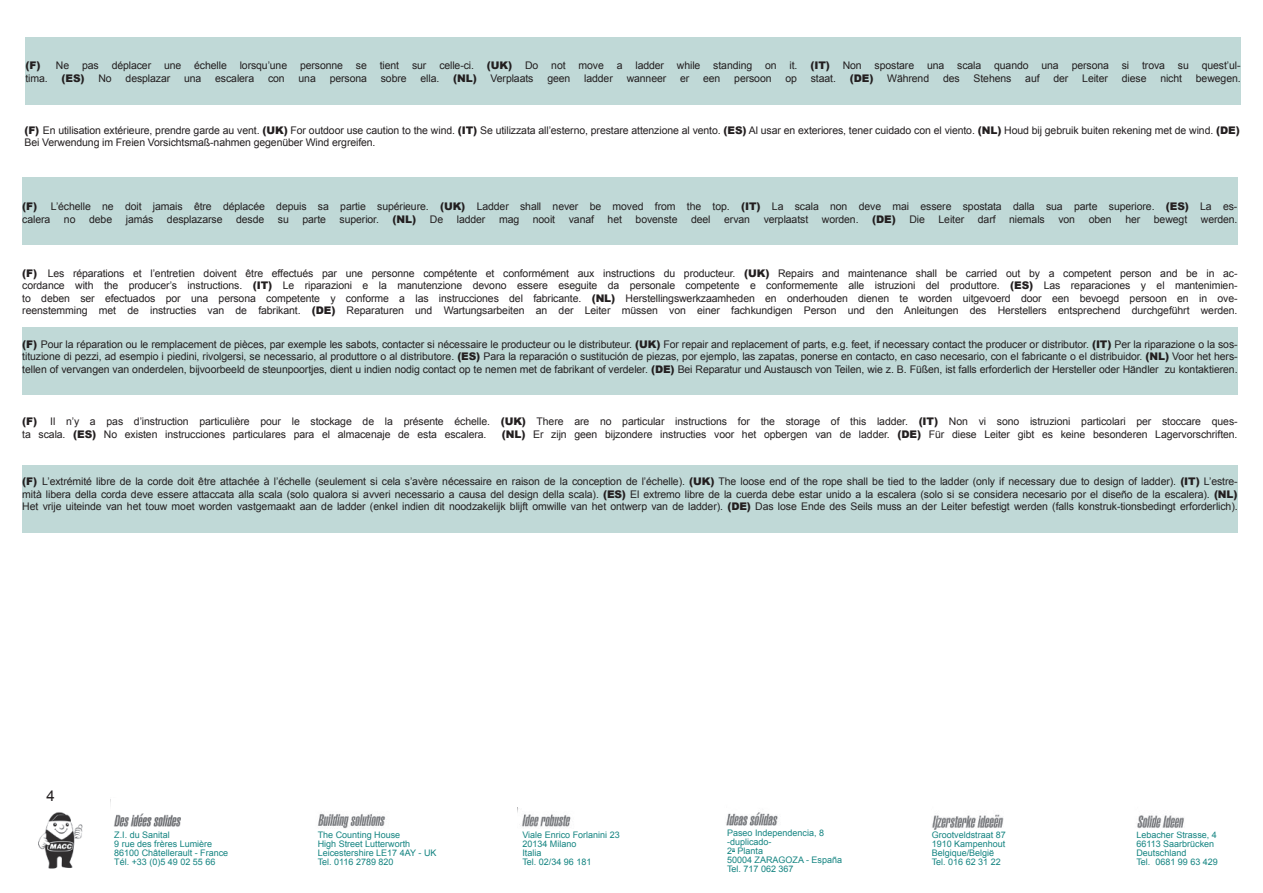
<style>
.page{position:relative;width:1263px;height:893px;background:#fff}
.page>*{position:absolute;margin:0;border:0;box-sizing:border-box;transform-origin:0 0}
.t1{font:15px "Arial";color:#231f20}
.t2{font:10.5px/12.6px "Arial";letter-spacing:-.01em;color:#231f20}
.t3{font:900 10.5px "Arial";letter-spacing:-.01em;color:#231f20}
.t4{font:9px/9px "Arial";color:#148481}
.s1{font-weight:900}
</style>
<div class="page">
<img style="left:318px;top:813px;width:67px;height:16px">
<img style="left:522px;top:814px;width:49px;height:13px">
<svg style="left:110px;top:799px;width:71px;height:28px"></svg>
<div style="left:26px;top:37px;width:1215px;height:68px;background:#c0d9d7"></div>
<div style="left:22px;top:177px;width:1216px;height:68px;background:#c0d9d7"></div>
<div style="left:22px;top:465px;width:1216px;height:68px;background:#c0d9d7"></div>
<img style="left:1137px;top:815px;width:47px;height:14px">
<img style="left:932px;top:814px;width:71px;height:15px">
<img style="left:726px;top:812px;width:52px;height:14px">
<img style="left:38px;top:812px;width:45px;height:57px">
<div style="left:74px;top:851px;width:20px;height:20px;background:#fff"></div>
<div style="left:22px;top:327px;width:1216px;height:68px;background:#c0d9d7"></div>
<p class="t2" style="left:26px;top:60px;width:1216px"><span class="s1">(F)</span> Ne pas déplacer une échelle lorsqu’une personne se tient sur celle-ci. <span class="s1">(UK)</span> Do not move a ladder while standing on it. <span class="s1">(IT)</span> Non spostare una scala quando una persona si trova su quest’ul&shy;tima.</p>
<p class="t3" style="left:62px;top:74px;width:25px">(ES)</p>
<p class="t2" style="left:98px;top:73px;width:15px">No</p>
<p class="t2" style="left:126px;top:73px;width:46px">desplazar</p>
<p class="t2" style="left:184px;top:73px;width:19px">una</p>
<p class="t2" style="left:215px;top:73px;width:40px">escalera</p>
<p class="t2" style="left:268px;top:73px;width:18px">con</p>
<p class="t2" style="left:299px;top:73px;width:19px">una</p>
<p class="t2" style="left:330px;top:73px;width:39px">persona</p>
<p class="t2" style="left:381px;top:73px;width:27px">sobre</p>
<p class="t2" style="left:420px;top:73px;width:20px">ella.</p>
<p class="t3" style="left:453px;top:74px;width:25px">(NL)</p>
<p class="t2" style="left:491px;top:73px;width:44px">Verplaats</p>
<p class="t2" style="left:547px;top:73px;width:25px">geen</p>
<p class="t2" style="left:584px;top:73px;width:30px">ladder</p>
<p class="t2" style="left:627px;top:73px;width:41px">wanneer</p>
<p class="t2" style="left:680px;top:73px;width:11px">er</p>
<p class="t2" style="left:703px;top:73px;width:19px">een</p>
<p class="t2" style="left:734px;top:73px;width:39px">persoon</p>
<p class="t2" style="left:785px;top:73px;width:13px">op</p>
<p class="t2" style="left:811px;top:73px;width:27px">staat.</p>
<p class="t3" style="left:850px;top:74px;width:25px">(DE)</p>
<p class="t2" style="left:887px;top:72px;width:43px">Während</p>
<p class="t2" style="left:943px;top:72px;width:18px">des</p>
<p class="t2" style="left:973px;top:72px;width:39px">Stehens</p>
<p class="t2" style="left:1025px;top:72px;width:16px">auf</p>
<p class="t2" style="left:1053px;top:72px;width:16px">der</p>
<p class="t2" style="left:1082px;top:72px;width:27px">Leiter</p>
<p class="t2" style="left:1122px;top:72px;width:26px">diese</p>
<p class="t2" style="left:1160px;top:72px;width:23px">nicht</p>
<p class="t2" style="left:1196px;top:72px;width:46px">bewegen.</p>
<p class="t2" style="left:24px;top:125px;width:1217px"><span class="s1">(F)</span> En utilisation extérieure, prendre garde au vent. <span class="s1">(UK)</span> For outdoor use caution to the wind. <span class="s1">(IT)</span> Se utilizzata all’esterno, prestare attenzione al vento. <span class="s1">(ES)</span> Al usar en exteriores, tener cuidado con el viento. <span class="s1">(NL)</span> Houd bij gebruik buiten rekening met de wind. <span class="s1">(DE)<br></span>Bei Verwendung im Freien Vorsichtsmaß-nahmen gegenüber Wind ergreifen.</p>
<p class="t2" style="left:22px;top:201px;width:1217px"><span class="s1">(F)</span> L’échelle ne doit jamais être déplacée depuis sa partie supérieure. <span class="s1">(UK)</span> Ladder shall never be moved from the top. <span class="s1">(IT)</span> La scala non deve mai essere spostata dalla sua parte superiore. <span class="s1">(ES)</span> La es&shy;calera</p>
<p class="t2" style="left:64px;top:214px;width:13px">no</p>
<p class="t2" style="left:89px;top:214px;width:25px">debe</p>
<p class="t2" style="left:126px;top:214px;width:29px">jamás</p>
<p class="t2" style="left:167px;top:214px;width:57px">desplazarse</p>
<p class="t2" style="left:236px;top:214px;width:30px">desde</p>
<p class="t2" style="left:278px;top:214px;width:12px">su</p>
<p class="t2" style="left:302px;top:214px;width:25px">parte</p>
<p class="t2" style="left:340px;top:214px;width:41px">superior.</p>
<p class="t3" style="left:393px;top:215px;width:25px">(NL)</p>
<p class="t2" style="left:430px;top:214px;width:15px">De</p>
<p class="t2" style="left:457px;top:214px;width:30px">ladder</p>
<p class="t2" style="left:499px;top:214px;width:22px">mag</p>
<p class="t2" style="left:533px;top:214px;width:24px">nooit</p>
<p class="t2" style="left:569px;top:214px;width:27px">vanaf</p>
<p class="t2" style="left:608px;top:214px;width:16px">het</p>
<p class="t2" style="left:636px;top:214px;width:43px">bovenste</p>
<p class="t2" style="left:691px;top:214px;width:21px">deel</p>
<p class="t2" style="left:724px;top:214px;width:27px">ervan</p>
<p class="t2" style="left:764px;top:214px;width:46px">verplaatst</p>
<p class="t2" style="left:822px;top:214px;width:38px">worden.</p>
<p class="t3" style="left:872px;top:215px;width:25px">(DE)</p>
<p class="t2" style="left:909px;top:214px;width:17px">Die</p>
<p class="t2" style="left:938px;top:214px;width:27px">Leiter</p>
<p class="t2" style="left:978px;top:214px;width:19px">darf</p>
<p class="t2" style="left:1009px;top:214px;width:37px">niemals</p>
<p class="t2" style="left:1058px;top:214px;width:18px">von</p>
<p class="t2" style="left:1089px;top:214px;width:25px">oben</p>
<p class="t2" style="left:1125px;top:214px;width:16px">her</p>
<p class="t2" style="left:1154px;top:214px;width:35px">bewegt</p>
<p class="t2" style="left:1201px;top:214px;width:38px">werden.</p>
<p class="t2" style="left:22px;top:268px;width:1217px;text-align:justify"><span class="s1">(F)</span> Les réparations et l’entretien doivent être effectués par une personne compétente et conformément aux instructions du producteur. <span class="s1">(UK)</span> Repairs and maintenance shall be carried out by a competent person and be in ac&shy;cordance with the producer’s instructions. <span class="s1">(IT)</span> Le riparazioni e la manutenzione devono essere eseguite da personale competente e conformemente alle istruzioni del produttore. <span class="s1">(ES)</span> Las reparaciones y el mantenimien&shy;to deben ser efectuados por una persona competente y conforme a las instrucciones del fabricante. <span class="s1">(NL)</span> Herstellingswerkzaamheden en onderhouden dienen te worden uitgevoerd door een bevoegd persoon en in ove&shy;reenstemming met de instructies van de fabrikant. <span class="s1">(DE)</span> Reparaturen und Wartungsarbeiten an der Leiter müssen von einer fachkundigen Person und den Anleitungen des Herstellers entsprechend durchgeführt werden.</p>
<p class="t2" style="left:22px;top:338px;width:1217px;text-align:justify"><span class="s1">(F)</span> Pour la réparation ou le remplacement de pièces, par exemple les sabots, contacter si nécessaire le producteur ou le distributeur. <span class="s1">(UK)</span> For repair and replacement of parts, e.g. feet, if necessary contact the producer or distributor. <span class="s1">(IT)</span> Per la riparazione o la sos&shy;tituzione di pezzi, ad esempio i piedini, rivolgersi, se necessario, al produttore o al distributore. <span class="s1">(ES)</span> Para la reparación o sustitución de piezas, por ejemplo, las zapatas, ponerse en contacto, en caso necesario, con el fabricante o el distribuidor. <span class="s1">(NL)</span> Voor het hers&shy;tellen of vervangen van onderdelen, bijvoorbeeld de steunpoortjes, dient u indien nodig contact op te nemen met de fabrikant of verdeler. <span class="s1">(DE)</span> Bei Reparatur und Austausch von Teilen, wie z. B. Füßen, ist falls erforderlich der Hersteller oder Händler zu kontaktieren.</p>
<p class="t2" style="left:22px;top:416px;width:1217px"><span class="s1">(F)</span> Il n’y a pas d’instruction particulière pour le stockage de la présente échelle. <span class="s1">(UK)</span> There are no particular instructions for the storage of this ladder. <span class="s1">(IT)</span> Non vi sono istruzioni particolari per stoccare ques&shy;ta scala. <span class="s1">(ES)</span> No existen instrucciones particulares para el almacenaje de esta escalera.</p>
<p class="t2" style="left:502px;top:429px;width:737px"><span class="s1">(NL)</span> Er zijn geen bijzondere instructies voor het opbergen van de ladder. <span class="s1">(DE)</span> Für diese Leiter gibt es keine besonderen Lagervorschriften.</p>
<p class="t2" style="left:22px;top:476px;width:1217px;text-align:justify"><span class="s1">(F)</span> L’extrémité libre de la corde doit être attachée à l’échelle (seulement si cela s’avère nécessaire en raison de la conception de l’échelle). <span class="s1">(UK)</span> The loose end of the rope shall be tied to the ladder (only if necessary due to design of ladder). <span class="s1">(IT)</span> L’estre&shy;mità libera della corda deve essere attaccata alla scala (solo qualora si avveri necessario a causa del design della scala). <span class="s1">(ES)</span> El extremo libre de la cuerda debe estar unido a la escalera (solo si se considera necesario por el diseño de la escalera). <span class="s1">(NL)<br></span>Het vrije uiteinde van het touw moet worden vastgemaakt aan de ladder (enkel indien dit noodzakelijk blijft omwille van het ontwerp van de ladder). <span class="s1">(DE)</span> Das lose Ende des Seils muss an der Leiter befestigt werden (falls konstruk-tionsbedingt erforderlich).</p>
<h1 class="t1" style="left:47px;top:790px;width:10px">4</h1>
<p class="t4" style="left:114px;top:831px;width:116px">Z.I. du Sanital<br>9 rue des frères Lumière<br>86100 Châtellerault - France<br>Tél. +33 (0)5 49 02 55 66</p>
<p class="t4" style="left:727px;top:829px;width:117px">Paseo Independencia, 8 -duplicado-<br>2<sup>a</sup> Planta<br>50004 ZARAGOZA - España<br>Tel. 717 062 367</p>
<p class="t4" style="left:318px;top:831px;width:120px">The Counting House<br>High Street Lutterworth<br>Leicestershire LE17 4AY - UK<br>Tel. 0116 2789 820</p>
<p class="t4" style="left:522px;top:830px;width:99px">Viale Enrico Forlanini 23<br>20134 Milano<br>Italia<br>Tel. 02/34 96 181</p>
<p class="t4" style="left:1136px;top:831px;width:83px">Lebacher Strasse, 4<br>66113 Saarbrücken<br>Deutschland<br>Tel. 0681 99 63 429</p>
<p class="t4" style="left:932px;top:830px;width:76px">Grootveldstraat 87<br>1910 Kampenhout<br>Belgique/België<br>Tel. 016 62 31 22</p>
</div>
